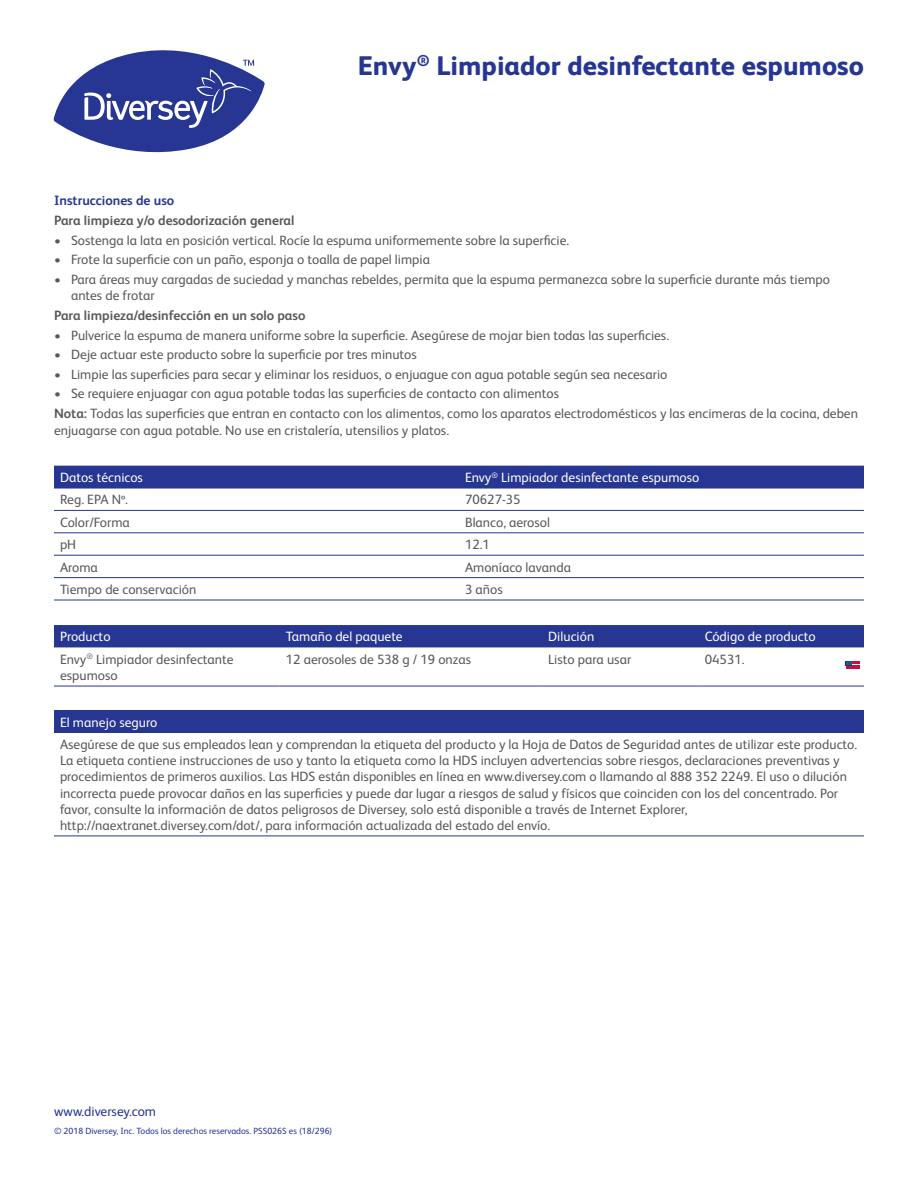
<style>
.page{position:relative;width:918px;height:1188px;background:#fff}
.page>*{position:absolute;margin:0;border:0;box-sizing:border-box;transform-origin:0 0}
.t1{font:800 27px "FS Albert Pro";color:#263692}
.t2{font:13.5px/16.2px "FS Albert Pro";color:#57585a}
.t3{font:13.5px "FS Albert Pro";color:#fff}
.t4{font:700 13.5px "FS Albert Pro";color:#57585a}
.t5{font:700 13.5px "FS Albert Pro";color:#263692}
.t6{font:13.5px "FS Albert Pro";color:#263692}
.t7{font:9px "FS Albert Pro";color:#263692}
.s1{font-weight:700}
</style>
<div class="page">
<div style="left:54px;top:466px;width:810px;height:22px;background:#263692"></div>
<hr style="left:54px;top:555px;width:405px;height:1px;background:#263692">
<hr style="left:459px;top:555px;width:405px;height:1px;background:#263692">
<hr style="left:54px;top:532px;width:405px;height:1px;background:#263692">
<hr style="left:459px;top:532px;width:405px;height:1px;background:#263692">
<hr style="left:54px;top:488px;width:405px;height:1px;background:#263692">
<hr style="left:54px;top:577px;width:405px;height:1px;background:#263692">
<hr style="left:54px;top:600px;width:405px;height:1px;background:#263692">
<hr style="left:459px;top:488px;width:405px;height:1px;background:#263692">
<hr style="left:459px;top:577px;width:405px;height:1px;background:#263692">
<hr style="left:459px;top:600px;width:405px;height:1px;background:#263692">
<hr style="left:54px;top:510px;width:405px;height:1px;background:#263692">
<hr style="left:459px;top:510px;width:405px;height:1px;background:#263692">
<div style="left:54px;top:625px;width:810px;height:22px;background:#263692"></div>
<hr style="left:54px;top:686px;width:226px;height:1px;background:#263692">
<hr style="left:280px;top:686px;width:262px;height:1px;background:#263692">
<hr style="left:542px;top:686px;width:157px;height:1px;background:#263692">
<hr style="left:699px;top:686px;width:165px;height:1px;background:#263692">
<div style="left:54px;top:710px;width:810px;height:23px;background:#263692"></div>
<hr style="left:54px;top:836px;width:810px;height:1px;background:#263692">
<svg style="left:846px;top:661px;width:13px;height:8px"></svg>
<svg style="left:53px;top:50px;width:212px;height:103px"></svg>
<h1 class="t1" style="left:358px;top:44px;width:508px">Envy<sup>®</sup> Limpiador desinfectante espumoso</h1>
<p class="t5" style="left:54px;top:191px;width:122px">Instrucciones de uso</p>
<p class="t4" style="left:54px;top:211px;width:242px">Para limpieza y/o desodorización general</p>
<p class="t2" style="left:54px;top:231px;width:517px">• Sostenga la lata en posición vertical. Rocíe la espuma uniformemente sobre la superficie.</p>
<p class="t2" style="left:54px;top:250px;width:378px">• Frote la superficie con un paño, esponja o toalla de papel limpia</p>
<p class="t2" style="left:71px;top:270px;width:761px;text-indent:-17px">• Para áreas muy cargadas de suciedad y manchas rebeldes, permita que la espuma permanezca sobre la superficie durante más tiempo antes de frotar</p>
<p class="t4" style="left:54px;top:306px;width:253px">Para limpieza/desinfección en un solo paso</p>
<p class="t2" style="left:54px;top:326px;width:617px">• Pulverice la espuma de manera uniforme sobre la superficie. Asegúrese de mojar bien todas las superficies.</p>
<p class="t2" style="left:54px;top:345px;width:364px">• Deje actuar este producto sobre la superficie por tres minutos</p>
<p class="t2" style="left:54px;top:365px;width:615px">• Limpie las superficies para secar y eliminar los residuos, o enjuague con agua potable según sea necesario</p>
<p class="t2" style="left:54px;top:382px;width:805px;line-height:20.4px">• Se requiere enjuagar con agua potable todas las superficies de contacto con alimentos<br><span class="s1">Nota:</span> Todas las superficies que entran en contacto con los alimentos, como los aparatos electrodomésticos y las encimeras de la cocina, deben</p>
<p class="t2" style="left:54px;top:421px;width:397px">enjuagarse con agua potable. No use en cristalería, utensilios y platos.</p>
<p class="t3" style="left:60px;top:468px;width:85px">Datos técnicos</p>
<p class="t3" style="left:465px;top:468px;width:236px">Envy<sup>®</sup> Limpiador desinfectante espumoso</p>
<p class="t2" style="left:60px;top:491px;width:70px">Reg. EPA Nº.</p>
<p class="t2" style="left:465px;top:491px;width:57px">70627-35</p>
<p class="t2" style="left:60px;top:513px;width:71px">Color/Forma</p>
<p class="t2" style="left:465px;top:513px;width:87px">Blanco, aerosol</p>
<p class="t2" style="left:60px;top:535px;width:18px">pH</p>
<p class="t2" style="left:465px;top:535px;width:27px">12.1</p>
<p class="t2" style="left:60px;top:558px;width:39px">Aroma</p>
<p class="t2" style="left:465px;top:558px;width:108px">Amoníaco lavanda</p>
<p class="t2" style="left:60px;top:580px;width:138px">Tiempo de conservación</p>
<p class="t2" style="left:465px;top:580px;width:39px">3 años</p>
<p class="t3" style="left:60px;top:627px;width:52px">Producto</p>
<p class="t3" style="left:286px;top:627px;width:118px">Tamaño del paquete</p>
<p class="t3" style="left:548px;top:627px;width:48px">Dilución</p>
<p class="t3" style="left:705px;top:627px;width:113px">Código de producto</p>
<p class="t2" style="left:60px;top:650px;width:175px">Envy<sup>®</sup> Limpiador desinfectante espumoso</p>
<p class="t2" style="left:286px;top:650px;width:187px">12 aerosoles de 538 g / 19 onzas</p>
<p class="t2" style="left:548px;top:650px;width:85px">Listo para usar</p>
<p class="t2" style="left:705px;top:650px;width:41px">04531.</p>
<p class="t3" style="left:60px;top:712px;width:99px">El manejo seguro</p>
<p class="t2" style="left:60px;top:735px;width:799px">Asegúrese de que sus empleados lean y comprendan la etiqueta del producto y la Hoja de Datos de Seguridad antes de utilizar este producto.<br>La etiqueta contiene instrucciones de uso y tanto la etiqueta como la HDS incluyen advertencias sobre riesgos, declaraciones preventivas y procedimientos de primeros auxilios. Las HDS están disponibles en línea en www.diversey.com o llamando al 888 352 2249. El uso o dilución incorrecta puede provocar daños en las superficies y puede dar lugar a riesgos de salud y físicos que coinciden con los del concentrado. Por favor, consulte la información de datos peligrosos de Diversey, solo está disponible a través de Internet Explorer, http://naextranet.diversey.com/dot/, para información actualizada del estado del envío.</p>
<p class="t6" style="left:54px;top:1102px;width:104px">www.diversey.com</p>
<p class="t7" style="left:54px;top:1125px;width:280px">© 2018 Diversey, Inc. Todos los derechos reservados. PSS026S es (18/296)</p>
</div>
